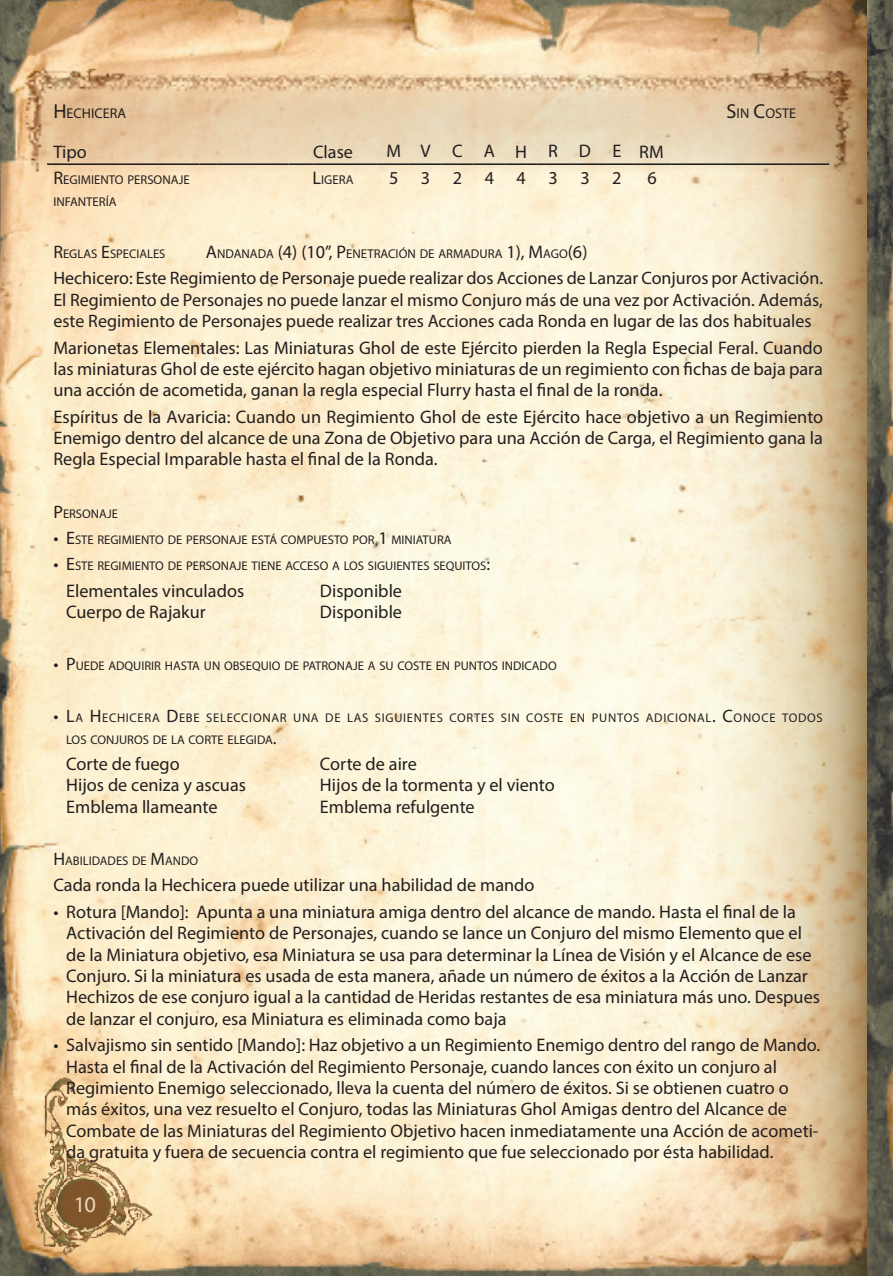
<style>
.page{position:relative;width:893px;height:1276px;background:#fff}
.page>*{position:absolute;margin:0;border:0;box-sizing:border-box;transform-origin:0 0}
.t1{font:22.5px "Myriad Pro";color:#ecd6b6}
.ConText{font:18.22px/21.4px "Myriad Pro";color:#231f20;text-align:justify}
.ConTable{font:18.22px "Myriad Pro";color:#231f20}
.ConTable-2{font:18.22px "Myriad Pro";color:#231f20}
.ConText-2{font:18.22px "Myriad Pro";color:#231f20}
.ConText-3{font:18px/21.4px "Myriad Pro";color:#231f20;text-align:justify}
.ConText-4{font:14.17px "Myriad Pro";color:#231f20}
.ConText-5{font:12.83px/21.4px "Myriad Pro";color:#231f20}
.ConTable-3{font:12.83px "Myriad Pro";color:#231f20}
.ConText-6{font:12.6px "Myriad Pro";color:#231f20}
.ConText-7{font:12.6px/21.4px "Myriad Pro";letter-spacing:.055em;color:#231f20}
.ConTable-4{font:12.6px "Myriad Pro";color:#231f20}
.s1{font-size:20.25px}
.s2{font-size:18.22px}
.s3{font-size:18px}
.s4{font-style:inherit}
</style>
<div class="page">
<img style="left:0;top:0;width:678px;height:1276px">
<svg style="left:678px;top:0;width:108px;height:1276px"></svg>
<svg style="left:786px;top:0;width:81px;height:1276px"></svg>
<img style="left:29px;top:998px;width:172px;height:265px">
<img style="left:867px;top:0;width:26px;height:1276px">
<img style="left:0;top:64px;width:879px;height:181px">
<hr style="left:47px;top:163px;width:153px;height:2px;background:#231f20">
<svg style="left:200px;top:163px;width:18px;height:2px"></svg>
<hr style="left:218px;top:163px;width:35px;height:2px;background:#231f20">
<hr style="left:253px;top:163px;width:35px;height:2px;background:#231f20">
<hr style="left:288px;top:163px;width:26px;height:2px;background:#231f20">
<hr style="left:314px;top:163px;width:64px;height:2px;background:#231f20">
<hr style="left:378px;top:163px;width:32px;height:2px;background:#231f20">
<hr style="left:410px;top:163px;width:31px;height:2px;background:#231f20">
<hr style="left:441px;top:163px;width:32px;height:2px;background:#231f20">
<svg style="left:473px;top:163px;width:10px;height:2px"></svg>
<hr style="left:483px;top:163px;width:22px;height:2px;background:#231f20">
<hr style="left:505px;top:163px;width:32px;height:2px;background:#231f20">
<hr style="left:537px;top:163px;width:32px;height:2px;background:#231f20">
<hr style="left:569px;top:163px;width:32px;height:2px;background:#231f20">
<hr style="left:601px;top:163px;width:32px;height:2px;background:#231f20">
<hr style="left:633px;top:163px;width:38px;height:2px;background:#231f20">
<hr style="left:671px;top:163px;width:158px;height:2px;background:#231f20">
<p class="ConText-4" style="left:53px;top:104px;width:74px"><span class="s1">H</span> ECHICERA</p>
<p class="ConText-4" style="left:727px;top:104px;width:71px"><span class="s1">S</span>IN <span class="s1">C</span>OSTE</p>
<p class="ConTable" style="left:53px;top:140px;width:35px">Tipo</p>
<p class="ConTable" style="left:313px;top:140px;width:42px">Clase</p>
<p class="ConTable" style="left:386px;top:140px;width:16px">M</p>
<p class="ConTable" style="left:420px;top:140px;width:12px">V</p>
<p class="ConTable" style="left:452px;top:140px;width:12px">C</p>
<p class="ConTable" style="left:484px;top:140px;width:13px">A</p>
<p class="ConTable" style="left:515px;top:140px;width:13px">H</p>
<p class="ConTable" style="left:548px;top:140px;width:11px">R</p>
<p class="ConTable" style="left:579px;top:140px;width:14px">D</p>
<p class="ConTable" style="left:612px;top:140px;width:10px">E</p>
<p class="ConTable" style="left:639px;top:140px;width:26px">RM</p>
<p class="ConText-5" style="left:53px;top:169px;width:138px"><span class="s2">R</span>EGIMIENTO PERSONAJE<br>INFANTERÍA</p>
<p class="ConTable-3" style="left:313px;top:172px;width:42px"><span class="s2">L</span>IGERA</p>
<p class="ConTable-2" style="left:389px;top:166px;width:11px">5</p>
<p class="ConTable-2" style="left:421px;top:166px;width:11px">3</p>
<p class="ConTable-2" style="left:453px;top:166px;width:11px">2</p>
<p class="ConTable-2" style="left:485px;top:166px;width:11px">4</p>
<p class="ConTable-2" style="left:517px;top:166px;width:11px">4</p>
<p class="ConTable-2" style="left:548px;top:166px;width:11px">3</p>
<p class="ConTable-2" style="left:580px;top:166px;width:11px">3</p>
<p class="ConText-2" style="left:612px;top:166px;width:11px">2</p>
<p class="ConText-2" style="left:647px;top:166px;width:11px">6</p>
<p class="ConTable-4" style="left:53px;top:246px;width:114px"><span class="s3">R</span>EGLAS <span class="s3">E</span>SPECIALES</p>
<p class="ConText-5" style="left:206px;top:243px;width:383px"><span class="s2">A</span>NDANADA <span class="s2">(4) (10”, P</span> ENETRACIÓN DE ARMADURA <span class="s2">1), M</span>AGO<span class="s2">(6)</span></p>
<p class="ConText-3" style="left:53px;top:267px;width:771px">Hechicero: Este Regimiento de Personaje puede realizar dos Acciones de Lanzar Conjuros por Activación.<br>El Regimiento de Personajes no puede lanzar el mismo Conjuro más de una vez por Activación. Además, este Regimiento de Personajes puede realizar tres Acciones cada Ronda en lugar de las dos habituales</p>
<p class="ConText" style="left:53px;top:336px;width:771px">Marionetas Elementales: Las Miniaturas Ghol de este Ejército pierden la Regla Especial Feral. Cuando las miniaturas Ghol de este ejército hagan objetivo miniaturas de un regimiento con fichas de baja para una acción de acometida, ganan la regla especial Flurry hasta el final de la ronda.</p>
<p class="ConText" style="left:53px;top:405px;width:771px">Espíritus de la Avaricia: Cuando un Regimiento Ghol de este Ejército hace objetivo a un Regimiento Enemigo dentro del alcance de una Zona de Objetivo para una Acción de Carga, el Regimiento gana la Regla Especial Imparable hasta el final de la Ronda.</p>
<p class="ConText-6" style="left:53px;top:506px;width:66px"><span class="s3">P</span>ERSONAJE</p>
<p class="ConText-6" style="left:53px;top:532px;width:400px"><span class="s3">• E</span>STE REGIMIENTO DE PERSONAJE ESTÁ COMPUESTO POR <span class="s3">1</span> MINIATURA</p>
<p class="ConText-6" style="left:53px;top:558px;width:438px"><span class="s3">• E</span>STE REGIMIENTO DE PERSONAJE TIENE ACCESO A LOS SIGUIENTES SEQUITOS<span class="s3">:</span></p>
<p class="ConText" style="left:66px;top:579px;width:180px">Elementales vinculados</p>
<p class="ConText" style="left:66px;top:601px;width:141px">Cuerpo de Rajakur</p>
<p class="ConText" style="left:320px;top:579px;width:84px">Disponible</p>
<p class="ConText" style="left:320px;top:601px;width:84px">Disponible</p>
<p class="ConText-6" style="left:53px;top:658px;width:505px"><span class="s3">• P</span>UEDE ADQUIRIR HASTA UN OBSEQUIO DE PATRONAJE A SU COSTE EN PUNTOS INDICADO</p>
<p class="ConText-7" style="left:66px;top:707px;width:758px;text-indent:-13px"><span class="s3">• L</span>A <span class="s3">H</span> ECHICERA <span class="s3">D</span>EBE SELECCIONAR UNA DE LAS SIGUIENTES CORTES SIN COSTE EN PUNTOS ADICIONAL<span class="s3">. C</span>ONOCE TODOS<br>LOS CONJUROS DE LA CORTE ELEGIDA<span class="s3">.</span></p>
<p class="ConText" style="left:66px;top:753px;width:115px">Corte de fuego</p>
<p class="ConText" style="left:66px;top:774px;width:181px">Hijos de ceniza y ascuas</p>
<p class="ConText" style="left:66px;top:795px;width:153px">Emblema llameante</p>
<p class="ConText" style="left:320px;top:753px;width:98px">Corte de aire</p>
<p class="ConText" style="left:320px;top:774px;width:236px">Hijos de la tormenta y el viento</p>
<p class="ConText" style="left:320px;top:795px;width:156px">Emblema refulgente</p>
<p class="ConText-6" style="left:53px;top:853px;width:146px"><span class="s3">H</span>ABILIDADES DE <span class="s3">M</span>ANDO</p>
<p class="ConTable" style="left:53px;top:874px;width:483px">Cada ronda la Hechicera puede utilizar una habilidad de mando</p>
<p class="ConText" style="left:66px;top:901px;width:755px;text-align:left;text-indent:-13px">• Rotura [Mando]: Apunta a una miniatura amiga dentro del alcance de mando. Hasta el final de la Activación del Regimiento de Personajes, cuando se lance un Conjuro del mismo Elemento que el de la Miniatura objetivo, esa Miniatura se usa para determinar la Línea de Visión y el Alcance de ese Conjuro. Si la miniatura es usada de esta manera, añade un número de éxitos a la Acción de Lanzar Hechizos de ese conjuro igual a la cantidad de Heridas restantes de esa miniatura más uno. Despues de lanzar el conjuro, esa Miniatura es eliminada como baja</p>
<p class="ConText" style="left:66px;top:1034px;width:756px;text-align:left;text-indent:-13px">• Salvajismo sin sentido [Mando]: Haz objetivo a un Regimiento Enemigo dentro del rango de Mando.<br>Hasta el final de la Activación del Regimiento Personaje, cuando lances con éxito un conjuro al Regimiento Enemigo seleccionado, lleva la cuenta del número de éxitos. Si se obtienen cuatro o más éxitos, una vez resuelto el Conjuro, todas las Miniaturas Ghol Amigas dentro del Alcance de Combate de las Miniaturas del Regimiento Objetivo hacen inmediatamente una Acción de acometi&shy;da gratuita y fuera de secuencia contra el regimiento que fue seleccionado por ésta habilidad<span class="s4">.</span></p>
<p class="t1" style="left:74px;top:1190px;width:24px">10</p>
</div>
